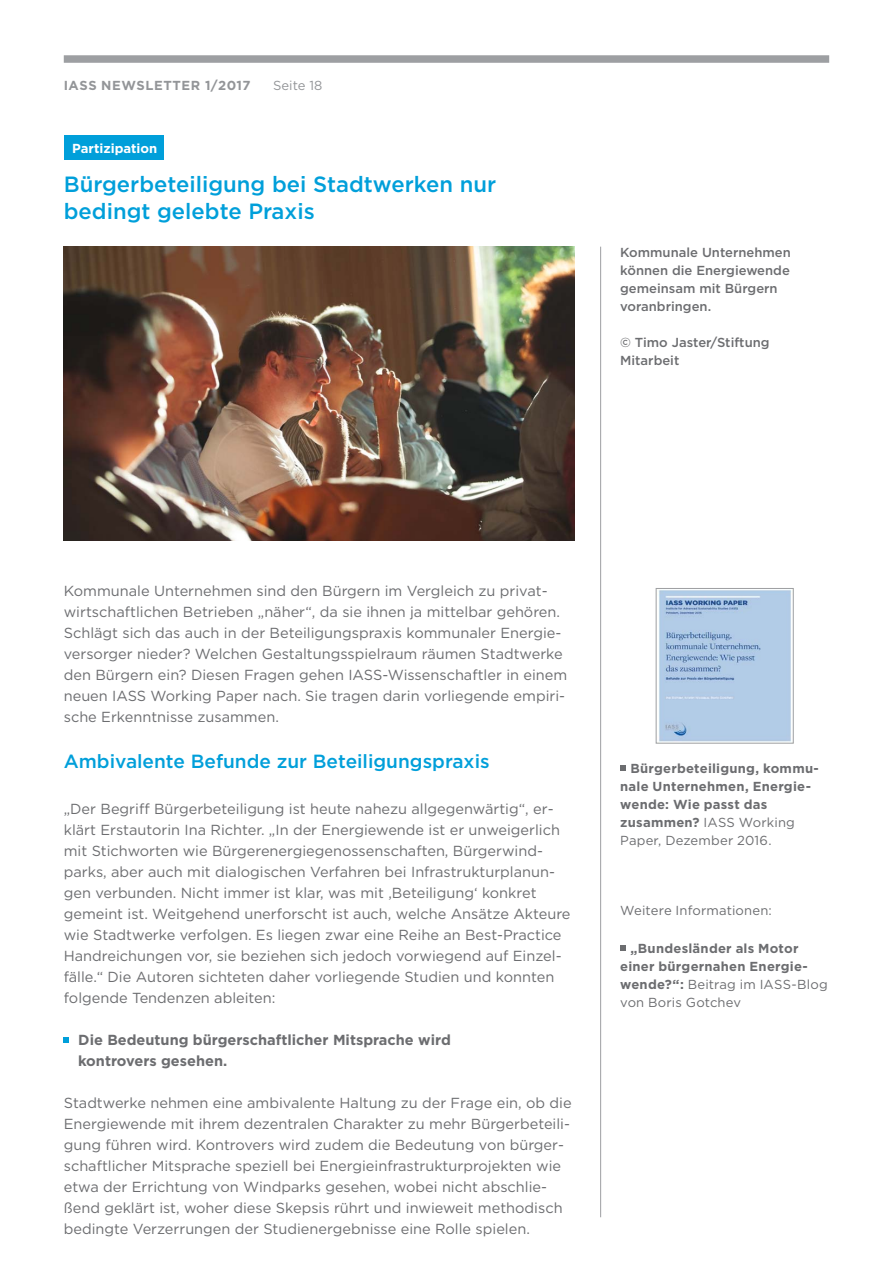
<style>
.page{position:relative;width:893px;height:1263px;background:#fff}
.page>*{position:absolute;margin:0;border:0;box-sizing:border-box;transform-origin:0 0}
.t1{font:500 22.05px/26.5px "Gotham";color:#009fda}
.t2{font:500 19.05px "Gotham";color:#009fda}
.t3{font:14.55px/21px "Gotham";color:#6c6d70}
.t4{font:700 14.55px/21px "Gotham";color:#6c6d70}
.t5{font:700 13.05px/18px "Gotham";letter-spacing:.02em;color:#6c6d70}
.t6{font:500 13.05px/18px "Gotham";color:#6c6d70}
.t7{font:13.05px "Gotham";letter-spacing:.01em;color:#6c6d70}
.t8{font:700 13.05px "Gotham";letter-spacing:.04em;color:#939598}
.t9{font:700 13.05px "Gotham";color:#fff}
.t10{font:13.05px "Gotham";color:#939598}
.s1{font-weight:400}
</style>
<div class="page">
<div style="left:64px;top:55px;width:765px;height:8px;background:#9d9fa2"></div>
<hr style="left:600px;top:247px;width:1px;height:970px;background:#9d9fa2">
<svg style="left:64px;top:1037px;width:5px;height:6px"></svg>
<img style="left:64px;top:247px;width:510px;height:293px">
<div style="left:64px;top:135px;width:99px;height:25px;background:#009fda"></div>
<svg style="left:620px;top:765px;width:5px;height:6px"></svg>
<svg style="left:620px;top:945px;width:5px;height:6px"></svg>
<img style="left:658px;top:590px;width:134px;height:151px">
<div style="left:656px;top:588px;width:138px;height:155px;border:1px solid #9d9fa2"></div>
<p class="t8" style="left:64px;top:77px;width:60px">IASS Newslette</p>
<p class="t8" style="left:191px;top:77px;width:61px">r 1/2017</p>
<p class="t10" style="left:273px;top:77px;width:51px">Seite 18</p>
<p class="t9" style="left:72px;top:139px;width:87px">Partizipation</p>
<h1 class="t1" style="left:64px;top:171px;width:434px">Bürgerbeteiligung bei Stadtwerken nur bedingt gelebte Praxis</h1>
<p class="t6" style="left:620px;top:243px;width:172px">Kommunale Unternehmen können die Energiewende gemeinsam mit Bürgern voranbringen.</p>
<p class="t6" style="left:620px;top:333px;width:151px">© Timo Jaster/Stiftung<br>Mitarbeit</p>
<p class="t3" style="left:64px;top:580px;width:505px">Kommunale Unternehmen sind den Bürgern im Vergleich zu privat&shy;wirtschaftlichen Betrieben „näher“, da sie ihnen ja mittelbar gehören.<br>Schlägt sich das auch in der Beteiligungspraxis kommunaler Energie&shy;versorger nieder? Welchen Gestaltungsspielraum räumen Stadtwerke den Bürgern ein? Diesen Fragen gehen IASS-Wissenschaftler in einem neuen IASS Working Paper nach. Sie tragen darin vorliegende empiri&shy;sche Erkenntnisse zusammen.</p>
<h2 class="t2" style="left:64px;top:750px;width:427px">Ambivalente Befunde zur Beteiligungspraxis</h2>
<p class="t3" style="left:64px;top:798px;width:508px">„Der Begriff Bürgerbeteiligung ist heute nahezu allgegenwärtig“, er&shy;klärt Erstautorin Ina Richter. „In der Energiewende ist er unweigerlich mit Stichworten wie Bürgerenergiegenossenschaften, Bürgerwind&shy;parks, aber auch mit dialogischen Verfahren bei Infrastrukturplanun&shy;gen verbunden. Nicht immer ist klar, was mit ‚Beteiligung‘ konkret gemeint ist. Weitgehend unerforscht ist auch, welche Ansätze Akteure wie Stadtwerke verfolgen. Es liegen zwar eine Reihe an Best-Practice Handreichungen vor, sie beziehen sich jedoch vorwiegend auf Einzel&shy;fälle.“ Die Autoren sichteten daher vorliegende Studien und konnten folgende Tendenzen ableiten:</p>
<p class="t4" style="left:78px;top:1029px;width:374px">Die Bedeutung bürgerschaftlicher Mitsprache wird kontrovers gesehen.</p>
<p class="t3" style="left:64px;top:1092px;width:509px">Stadtwerke nehmen eine ambivalente Haltung zu der Frage ein, ob die Energiewende mit ihrem dezentralen Charakter zu mehr Bürgerbeteili&shy;gung führen wird. Kontrovers wird zudem die Bedeutung von bürger&shy;schaftlicher Mitsprache speziell bei Energieinfrastrukturprojekten wie etwa der Errichtung von Windparks gesehen, wobei nicht abschlie&shy;ßend geklärt ist, woher diese Skepsis rührt und inwieweit methodisch bedingte Verzerrungen der Studienergebnisse eine Rolle spielen.</p>
<p class="t5" style="left:620px;top:759px;width:200px;text-indent:10px">Bürgerbeteiligung, kommu&shy;nale Unternehmen, Energie&shy;wende: Wie passt das zusammen? <span class="s1">IASS Working<br>Paper, Dezember 2016.</span></p>
<p class="t7" style="left:620px;top:902px;width:153px">Weitere Informationen:</p>
<p class="t5" style="left:620px;top:939px;width:209px;text-indent:10px">„Bundesländer als Motor einer bürgernahen Energie&shy;wende?“: <span class="s1">Beitrag im IASS-Blog von Boris Gotchev</span></p>
</div>
